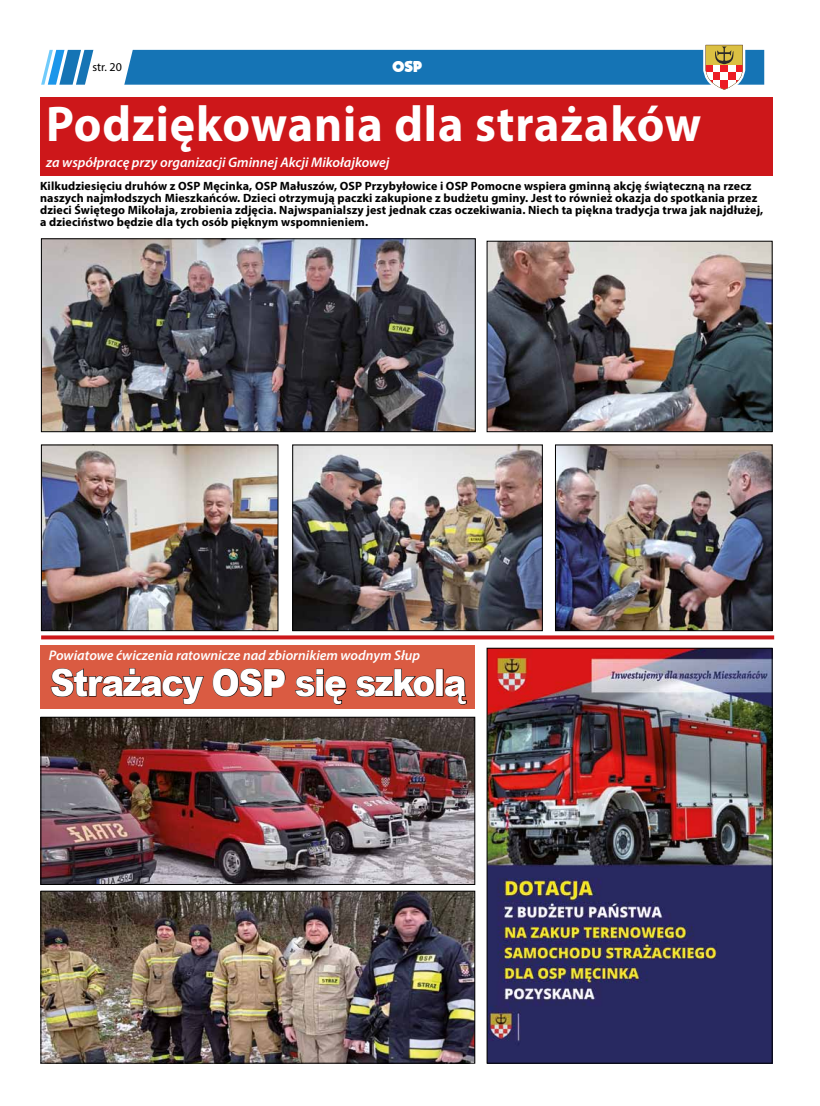
<style>
.page{position:relative;width:820px;height:1106px;background:#fff}
.page>*{position:absolute;margin:0;border:0;box-sizing:border-box;transform-origin:0 0}
.t1{font:700 50.4px "Myriad Pro";letter-spacing:.02em;color:#fff;scale:.95 1}
.t2{font:900 37.4px "Arial";letter-spacing:-.04em;color:#fff;scale:.91 1}
.t3{font:15px "November";color:#fff}
.t4{font:italic 600 14px "Myriad Pro";color:#fff}
.t5{font:700 12px/12px "Myriad Pro";letter-spacing:.01em;color:#000}
.t6{font:12px "Myriad Pro";color:#000}
</style>
<div class="page">
<svg style="left:41px;top:44px;width:723px;height:46px"></svg>
<div style="left:705px;top:65px;width:7px;height:7px;background:#ec1d25"></div>
<div style="left:712px;top:65px;width:8px;height:7px;background:#fff"></div>
<div style="left:720px;top:65px;width:7px;height:7px;background:#ec1d25"></div>
<div style="left:727px;top:65px;width:8px;height:7px;background:#fff"></div>
<div style="left:735px;top:65px;width:7px;height:7px;background:#ec1d25"></div>
<svg style="left:705px;top:72px;width:7px;height:8px"></svg>
<div style="left:712px;top:72px;width:8px;height:8px;background:#ec1d25"></div>
<div style="left:720px;top:72px;width:7px;height:8px;background:#fff"></div>
<div style="left:727px;top:72px;width:8px;height:8px;background:#ec1d25"></div>
<div style="left:735px;top:72px;width:7px;height:8px;background:#fff"></div>
<svg style="left:705px;top:80px;width:7px;height:8px"></svg>
<svg style="left:712px;top:80px;width:8px;height:8px"></svg>
<div style="left:720px;top:80px;width:7px;height:9px;background:#ec1d25"></div>
<svg style="left:727px;top:80px;width:8px;height:8px"></svg>
<svg style="left:735px;top:80px;width:7px;height:8px"></svg>
<div style="left:40px;top:98px;width:732px;height:78px;background:#cd171a"></div>
<img style="left:43px;top:447px;width:233px;height:182px">
<div style="left:41px;top:445px;width:237px;height:186px;border:1px solid #000"></div>
<img style="left:557px;top:447px;width:213px;height:182px">
<div style="left:555px;top:445px;width:217px;height:186px;border:1px solid #000"></div>
<img style="left:488px;top:243px;width:282px;height:187px">
<div style="left:486px;top:241px;width:286px;height:191px;border:1px solid #000"></div>
<svg style="left:41px;top:635px;width:732px;height:4px;background:#d23032"></svg>
<div style="left:40px;top:645px;width:435px;height:64px;background:#da5b42"></div>
<svg style="left:51px;top:668px;width:153px;height:36px"></svg>
<svg style="left:212px;top:668px;width:73px;height:29px"></svg>
<svg style="left:295px;top:669px;width:51px;height:35px"></svg>
<svg style="left:355px;top:669px;width:79px;height:28px"></svg>
<div style="left:436px;top:669px;width:7px;height:27px;border:1px solid #000"></div>
<svg style="left:444px;top:675px;width:22px;height:29px"></svg>
<img style="left:43px;top:719px;width:430px;height:163px">
<div style="left:41px;top:717px;width:434px;height:167px;border:1px solid #000"></div>
<img style="left:488px;top:650px;width:282px;height:411px">
<div style="left:486px;top:648px;width:286px;height:415px;border:1px solid #000"></div>
<img style="left:43px;top:893px;width:430px;height:168px">
<div style="left:41px;top:891px;width:434px;height:172px;border:1px solid #000"></div>
<img style="left:43px;top:240px;width:430px;height:190px">
<div style="left:41px;top:238px;width:434px;height:194px;border:1px solid #000"></div>
<img style="left:294px;top:447px;width:246px;height:182px">
<div style="left:292px;top:445px;width:250px;height:186px;border:1px solid #000"></div>
<p class="t6" style="left:92px;top:60px;width:31px">str. 20</p>
<p class="t3" style="left:392px;top:57px;width:31px">OSP</p>
<h1 class="t1" style="left:46px;top:91px;width:691px">Podziękowania dla strażaków</h1>
<p class="t4" style="left:46px;top:153px;width:345px">za współpracę przy organizacji Gminnej Akcji Mikołajkowej</p>
<p class="t5" style="left:40px;top:179px;width:724px">Kilkudziesięciu druhów z OSP Męcinka, OSP Małuszów, OSP Przybyłowice i OSP Pomocne wspiera gminną akcję świąteczną na rzecz naszych najmłodszych Mieszkańców. Dzieci otrzymują paczki zakupione z budżetu gminy. Jest to również okazja do spotkania przez dzieci Świętego Mikołaja, zrobienia zdjęcia. Najwspanialszy jest jednak czas oczekiwania. Niech ta piękna tradycja trwa jak najdłużej, a dzieciństwo będzie dla tych osób pięknym wspomnieniem.</p>
<p class="t4" style="left:49px;top:646px;width:372px">Powiatowe ćwiczenia ratownicze nad zbiornikiem wodnym Słup</p>
<h2 class="t2" style="left:50px;top:655px;width:459px">Strażacy OSP się szkolą</h2>
</div>
